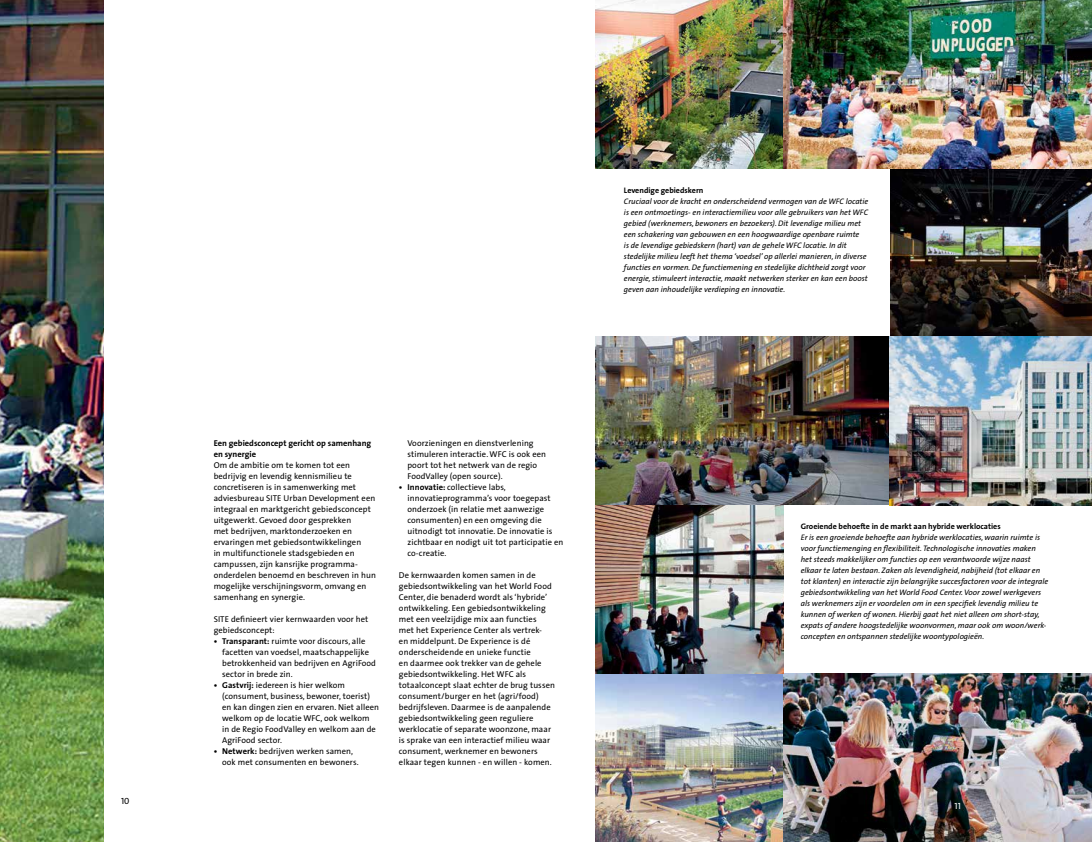
<style>
.page{position:relative;width:1092px;height:842px;background:#fff}
.page>*{position:absolute;margin:0;border:0;box-sizing:border-box;transform-origin:0 0}
.t1{font:9px "The Sans Caps";color:#fff}
.t2{font:9px "The Sans Caps";color:#000}
.t3{font:8.5px/11px "The Sans";letter-spacing:.01em;color:#000}
.t4{font:700 8.5px/11px "The Sans";color:#000}
.t5{font:italic 8px/11px "The Sans";color:#000}
.t6{font:700 8px "The Sans";color:#000}
.s1{font-weight:700}
</style>
<div class="page">
<img style="left:890px;top:168px;width:201px;height:168px">
<img style="left:595px;top:674px;width:496px;height:168px">
<img style="left:0;top:0;width:104px;height:842px">
<img style="left:595px;top:0;width:496px;height:168px">
<img style="left:595px;top:336px;width:496px;height:169px">
<img style="left:595px;top:505px;width:188px;height:169px">
<p class="t2" style="left:121px;top:793px;width:10px">10</p>
<p class="t4" style="left:214px;top:438px;width:159px">Een gebiedsconcept gericht op samenhang en synergie</p>
<p class="t3" style="left:214px;top:460px;width:164px">Om de ambitie om te komen tot een bedrijvig en levendig kennismilieu te concretiseren is in samenwerking met adviesbureau SITE Urban Development een integraal en marktgericht gebiedsconcept uitgewerkt. Gevoed door gesprekken<br>met bedrijven, marktonderzoeken en ervaringen met gebiedsontwikkelingen<br>in multifunctionele stadsgebieden en campussen, zijn kansrijke programma&shy;onderdelen benoemd en beschreven in hun mogelijke verschijningsvorm, omvang en samenhang en synergie.</p>
<p class="t3" style="left:214px;top:614px;width:156px">SITE definieert vier kernwaarden voor het gebiedsconcept:</p>
<p class="t3" style="left:222px;top:636px;width:155px;text-indent:-8px"><span class="s1">• Transparant:</span> ruimte voor discours, alle facetten van voedsel, maatschappelijke betrokkenheid van bedrijven en AgriFood sector in brede zin.</p>
<p class="t3" style="left:222px;top:680px;width:158px;text-indent:-8px"><span class="s1">• Gastvrij:</span> iedereen is hier welkom (consument, business, bewoner, toerist) en kan dingen zien en ervaren. Niet alleen welkom op de locatie WFC, ook welkom<br>in de Regio FoodValley en welkom aan de AgriFood sector.</p>
<p class="t3" style="left:222px;top:746px;width:138px;text-indent:-8px"><span class="s1">• Netwerk:</span> bedrijven werken samen, ook met consumenten en bewoners.</p>
<p class="t3" style="left:407px;top:438px;width:140px">Voorzieningen en dienstverlening stimuleren interactie. WFC is ook een poort tot het netwerk van de regio FoodValley (open source).</p>
<p class="t3" style="left:407px;top:482px;width:157px;text-indent:-8px"><span class="s1">• Innovatie:</span> collectieve labs, innovatieprogramma’s voor toegepast onderzoek (in relatie met aanwezige consumenten) en een omgeving die uitnodigt tot innovatie. De innovatie is zichtbaar en nodigt uit tot participatie en co-creatie.</p>
<p class="t3" style="left:399px;top:570px;width:157px">De kernwaarden komen samen in de gebiedsontwikkeling van het World Food Center, die benaderd wordt als ‘hybride’ ontwikkeling. Een gebiedsontwikkeling met een veelzijdige mix aan functies<br>met het Experience Center als vertrek-<br>en middelpunt. De Experience is dé onderscheidende en unieke functie<br>en daarmee ook trekker van de gehele gebiedsontwikkeling. Het WFC als totaalconcept slaat echter de brug tussen consument/burger en het (agri/food) bedrijfsleven. Daarmee is de aanpalende gebiedsontwikkeling geen reguliere werklocatie of separate woonzone, maar is sprake van een interactief milieu waar consument, werknemer en bewoners elkaar tegen kunnen - en willen - komen.</p>
<p class="t6" style="left:624px;top:184px;width:81px">Levendige gebiedskern</p>
<p class="t5" style="left:624px;top:196px;width:246px">Cruciaal voor de kracht en onderscheidend vermogen van de WFC locatie is een ontmoetings- en interactiemilieu voor alle gebruikers van het WFC gebied (werknemers, bewoners en bezoekers). Dit levendige milieu met een schakering van gebouwen en een hoogwaardige openbare ruimte<br>is de levendige gebiedskern (hart) van de gehele WFC locatie. In dit stedelijke milieu leeft het thema ‘voedsel’ op allerlei manieren, in diverse functies en vormen. De functiemening en stedelijke dichtheid zorgt voor energie, stimuleert interactie, maakt netwerken sterker en kan een boost geven aan inhoudelijke verdieping en innovatie.</p>
<p class="t6" style="left:800px;top:519px;width:201px">Groeiende behoefte in de markt aan hybride werklocaties</p>
<p class="t5" style="left:800px;top:531px;width:249px">Er is een groeiende behoefte aan hybride werklocaties, waarin ruimte is voor functiemenging en flexibiliteit. Technologische innovaties maken het steeds makkelijker om functies op een verantwoorde wijze naast elkaar te laten bestaan. Zaken als levendigheid, nabijheid (tot elkaar en tot klanten) en interactie zijn belangrijke succesfactoren voor de integrale gebiedsontwikkeling van het World Food Center. Voor zowel werkgevers als werknemers zijn er voordelen om in een specifiek levendig milieu te kunnen of werken of wonen. Hierbij gaat het niet alleen om short-stay, expats of andere hoogstedelijke woonvormen, maar ook om woon/werk&shy;concepten en ontspannen stedelijke woontypologieën.</p>
<p class="t1" style="left:954px;top:799px;width:8px">11</p>
</div>
